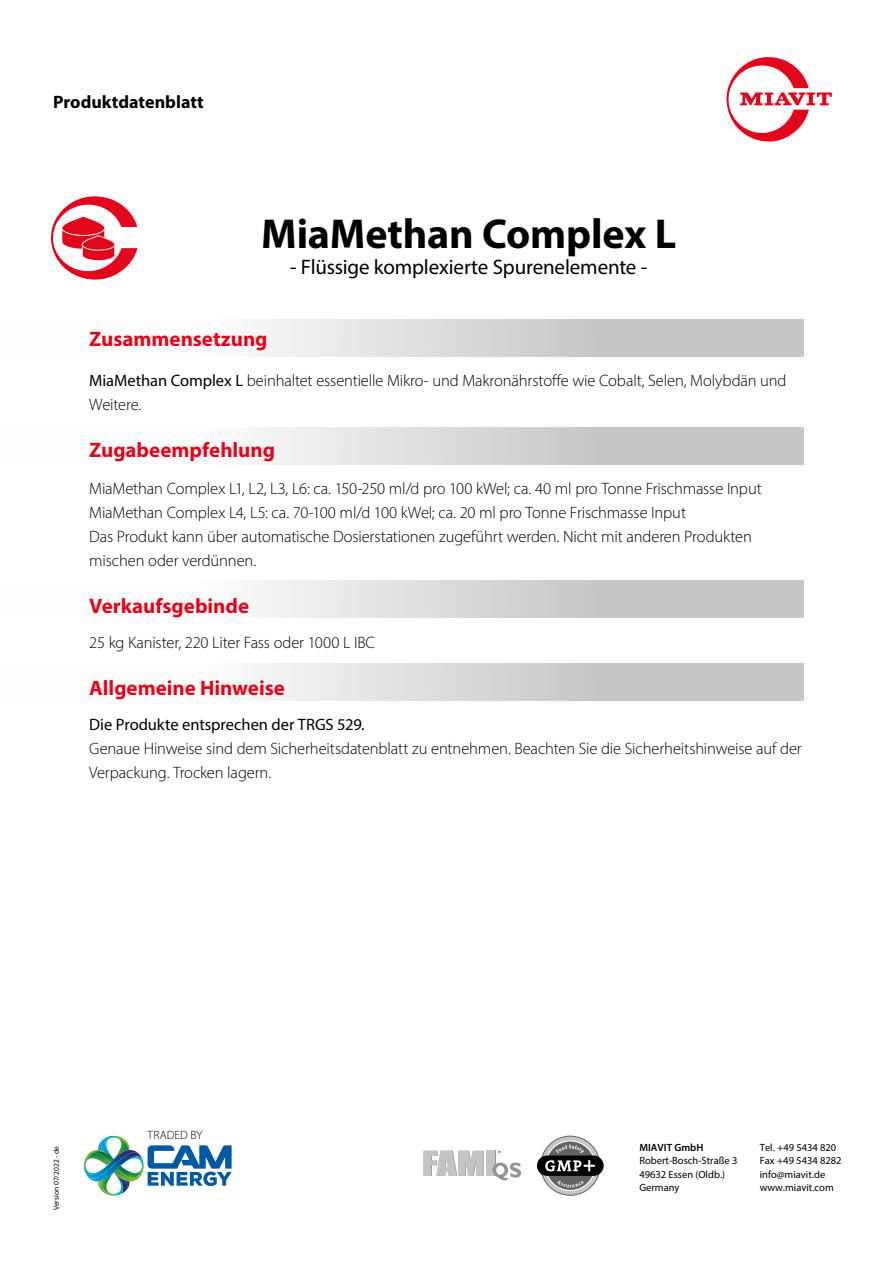
<style>
.page{position:relative;width:893px;height:1263px;background:#fff}
.page>*{position:absolute;margin:0;border:0;box-sizing:border-box;transform-origin:0 0}
.t1{font:700 42px "Myriad Pro";letter-spacing:-.005em;color:#000}
.t2{font:700 21px "Myriad Pro";color:#e3051b}
.t3{font:21px "Myriad Pro";letter-spacing:-.005em;color:#000}
.t4{font:700 18px "Myriad Pro";color:#000}
.t5{font:300 16.5px/24px "Myriad Pro";letter-spacing:-.01em;color:#000}
.t6{font:16.5px "Myriad Pro";letter-spacing:-.005em;color:#000}
.t7{font:300 12px "Myriad Pro";letter-spacing:.005em;color:#000}
.t8{font:10.5px/13.5px "Myriad Pro";color:#000}
.t9{font:600 10.5px "Myriad Pro";color:#000}
.t10{font:7.5px "Myriad Pro";letter-spacing:.015em;color:#000}
.s1{font-weight:400}
</style>
<div class="page">
<div style="left:0;top:319px;width:804px;height:38px;background:linear-gradient(to right,#fff,#bbb)"></div>
<div style="left:0;top:427px;width:804px;height:38px;background:linear-gradient(to right,#fff,#bbb)"></div>
<div style="left:0;top:580px;width:804px;height:38px;background:linear-gradient(to right,#fff,#bbb)"></div>
<div style="left:0;top:663px;width:804px;height:38px;background:linear-gradient(to right,#fff,#bbb)"></div>
<svg style="left:84px;top:1136px;width:148px;height:59px"></svg>
<svg style="left:541px;top:1136px;width:59px;height:59px"></svg>
<svg style="left:546px;top:1141px;width:49px;height:49px"></svg>
<div style="left:545px;top:1140px;width:51px;height:51px;border:1px solid #fff;border-radius:50%"></div>
<svg style="left:556px;top:1145px;width:28px;height:8px"></svg>
<svg style="left:557px;top:1181px;width:27px;height:6px"></svg>
<div style="left:537px;top:1155px;width:67px;height:21px;background:#000;border-radius:10px"></div>
<svg style="left:545px;top:1160px;width:50px;height:11px"></svg>
<div style="left:487px;top:1151px;width:8px;height:25px;background:#c4c4c4"></div>
<div style="left:486px;top:1151px;width:8px;height:25px;background:#c4c4c4"></div>
<svg style="left:492px;top:1161px;width:29px;height:19px"></svg>
<svg style="left:423px;top:1151px;width:61px;height:25px;background:#cacaca"></svg>
<svg style="left:727px;top:57px;width:105px;height:85px"></svg>
<svg style="left:51px;top:196px;width:86px;height:84px"></svg>
<p class="t4" style="left:53px;top:91px;width:152px">Produktdatenblatt</p>
<h1 class="t1" style="left:261px;top:207px;width:417px">MiaMethan Complex L</h1>
<p class="t3" style="left:290px;top:254px;width:359px">- Flüssige komplexierte Spurenelemente -</p>
<p class="t2" style="left:89px;top:325px;width:180px">Zusammensetzung</p>
<p class="t5" style="left:89px;top:368px;width:699px"><span class="s1">MiaMethan Complex L</span> beinhaltet essentielle Mikro- und Makronährstoffe wie Cobalt, Selen, Molybdän und<br>Weitere.</p>
<p class="t2" style="left:89px;top:436px;width:187px">Zugabeempfehlung</p>
<p class="t5" style="left:89px;top:477px;width:674px">MiaMethan Complex L1, L2, L3, L6: ca. 150-250 ml/d pro 100 kWel; ca. 40 ml pro Tonne Frischmasse Input MiaMethan Complex L4, L5: ca. 70-100 ml/d 100 kWel; ca. 20 ml pro Tonne Frischmasse Input<br>Das Produkt kann über automatische Dosierstationen zugeführt werden. Nicht mit anderen Produkten mischen oder verdünnen.</p>
<p class="t2" style="left:89px;top:592px;width:161px">Verkaufsgebinde</p>
<p class="t5" style="left:89px;top:630px;width:287px">25 kg Kanister, 220 Liter Fass oder 1000 L IBC</p>
<p class="t2" style="left:89px;top:674px;width:197px">Allgemeine Hinweise</p>
<p class="t6" style="left:89px;top:714px;width:277px">Die Produkte entsprechen der TRGS 529.</p>
<p class="t5" style="left:89px;top:736px;width:714px">Genaue Hinweise sind dem Sicherheitsdatenblatt zu entnehmen. Beachten Sie die Sicherheitshinweise auf der<br>Verpackung. Trocken lagern.</p>
<p class="t7" style="left:148px;top:1127px;width:56px">TRADED BY</p>
<p class="t10" style="left:52px;top:1210px;width:66px;rotate:-90deg">Version 07/2022 - de</p>
<p class="t9" style="left:639px;top:1141px;width:65px">MIAVIT GmbH</p>
<p class="t8" style="left:639px;top:1154px;width:99px">Robert-Bosch-Straße 3<br>49632 Essen (Oldb.)<br>Germany</p>
<p class="t8" style="left:760px;top:1140px;width:83px">Tel. +49 5434 820<br>Fax +49 5434 8282 info@miavit.de www.miavit.com</p>
</div>
